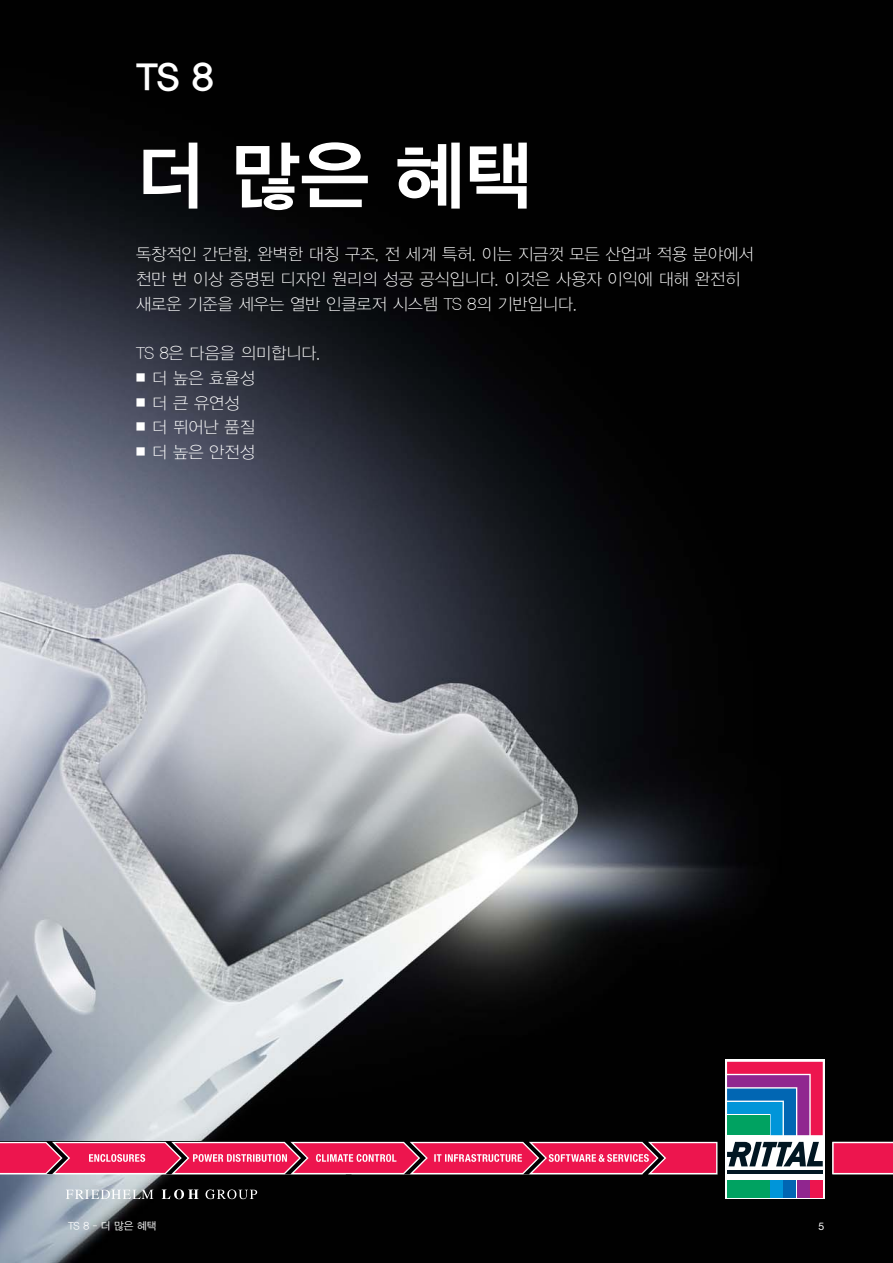
<style>
.page{position:relative;width:893px;height:1263px;background:#fff}
.page>*{position:absolute;margin:0;border:0;box-sizing:border-box;transform-origin:0 0}
.t1{font:75px "YDGO14 KS Cms UHC H";color:#fff}
.t2{font:37.5px "YDGO14 KS Cms UHC H";color:#fff}
.t3{font:16.5px/24.8px "YDGO11 KS Cms UHC H";color:#fff}
.t4{font:10.5px "YDGO12 KS Cms UHC H";color:#fff}
.t5{font:10.5px "Neue Helvetica For Rittal";color:#fff}
.s1{font-family:"Neue Helvetica For Rittal";font-weight:300}
</style>
<div class="page">
<img style="left:0;top:0;width:893px;height:1263px">
<svg style="left:66px;top:1189px;width:191px;height:10px;background:#76797b"></svg>
<svg style="left:725px;top:1060px;width:100px;height:139px"></svg>
<hr style="left:727px;top:1171px;width:96px;height:3px;background:#011622">
<svg style="left:727px;top:1142px;width:96px;height:24px"></svg>
<div style="left:727px;top:1180px;width:42px;height:17px;background:#00a261"></div>
<div style="left:770px;top:1180px;width:12px;height:17px;background:#0095d9"></div>
<div style="left:784px;top:1180px;width:12px;height:17px;background:#0166b3"></div>
<div style="left:797px;top:1180px;width:12px;height:17px;background:#90268f"></div>
<svg style="left:727px;top:1062px;width:96px;height:73px;background:#735b90"></svg>
<div style="left:811px;top:1180px;width:12px;height:17px;background:#ed154e"></div>
<svg style="left:832px;top:1142px;width:61px;height:32px;background:#ee2a5e"></svg>
<svg style="left:0;top:1142px;width:717px;height:32px;background:#e43a67"></svg>
<h2 class="t2" style="left:136px;top:58px;width:79px">TS 8</h2>
<h1 class="t1" style="left:136px;top:138px;width:399px">더 많은 혜택</h1>
<p class="t3" style="left:136px;top:242px;width:619px">독창적인 간단함, 완벽한 대칭 구조, 전 세계 특허. 이는 지금껏 모든 산업과 적용 분야에서 천만 번 이상 증명된 디자인 원리의 성공 공식입니다. 이것은 사용자 이익에 대해 완전히 새로운 기준을 세우는 열반 인클로저 시스템 TS 8의 기반입니다.</p>
<p class="t3" style="left:136px;top:341px;width:186px">TS 8은 다음을 의미합니다. <span class="s1">◾</span> 더 높은 효율성<br><span class="s1">◾</span> 더 큰 유연성<br><span class="s1">◾</span> 더 뛰어난 품질<br><span class="s1">◾</span> 더 높은 안전성</p>
<p class="t4" style="left:68px;top:1220px;width:90px">TS 8 – 더 많은 혜택</p>
<p class="t5" style="left:818px;top:1220px;width:7px">5</p>
</div>
